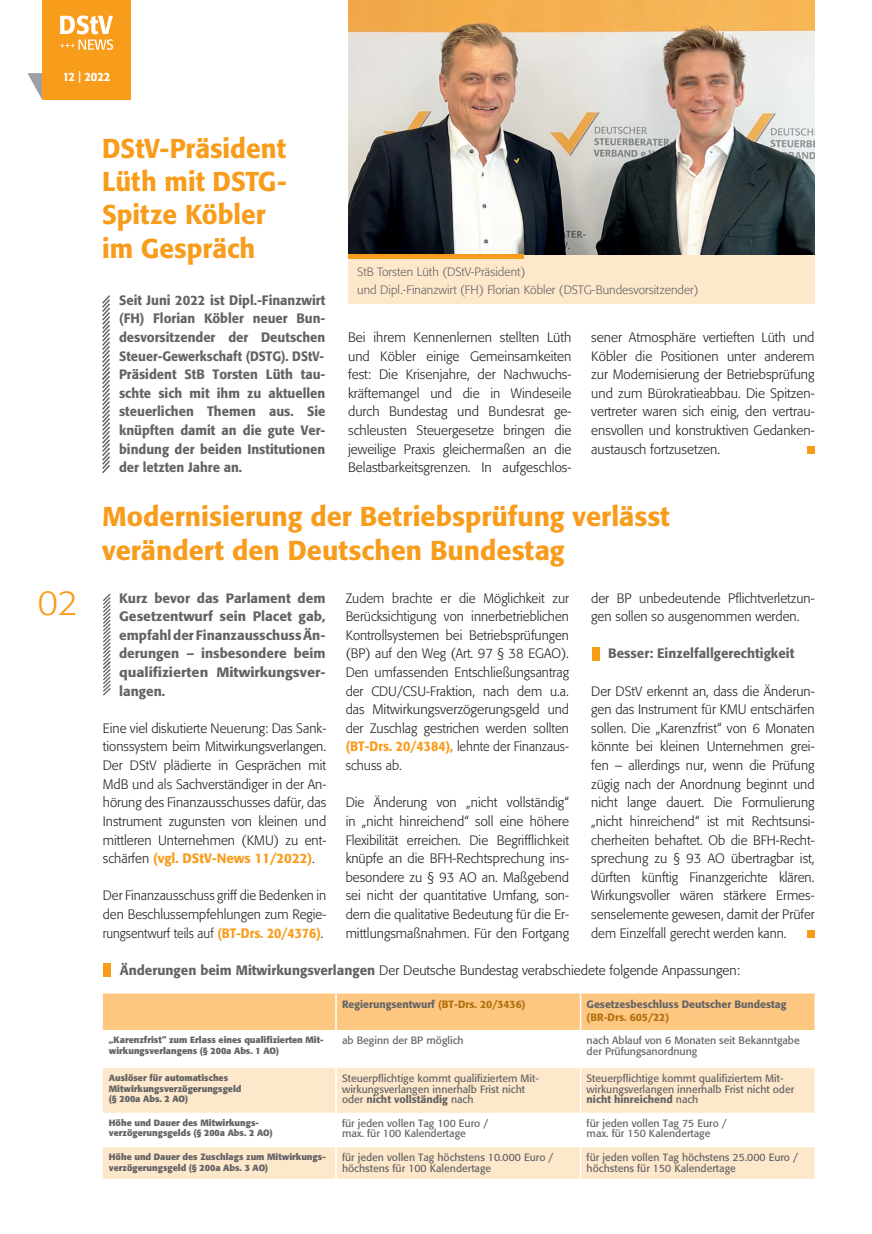
<style>
.page{position:relative;width:872px;height:1234px;background:#fff}
.page>*{position:absolute;margin:0;border:0;box-sizing:border-box;transform-origin:0 0}
.t1{font:300 34.5px "Formata BQ";color:#f89c1c}
.t2{font:500 27px/33px "Formata BQ";color:#f89c1c}
.t3{font:300 13.5px/18.6px "Formata BQ";color:#231f20;text-align:justify}
.t4{font:500 13.5px/18.6px "Formata BQ";color:#636366;text-align:justify;scale:.96 1}
.t5{font:500 13.5px/18.6px "Formata BQ";color:#636366;text-align:justify}
.t6{font:300 12px/18px "Formata BQ";color:#636366}
.t7{font:500 12px "Formata BQ";letter-spacing:-.02em;color:#fff;scale:.95 1}
.t8{font:10.5px/10.5px "Formata BQ";color:#636366}
.t9{font:500 10.5px "Formata BQ";color:#636366}
.t10{font:500 10.5px "Formata BQ";color:#b2700c}
.t11{font:700 9px/10.5px "Formata BQ";color:#636366}
.s1{font-weight:500;color:#f89c1c}
.s2{font-weight:500;color:#636366}
.s3{color:#b2700c}
.s4{font-weight:500}
</style>
<div class="page">
<svg style="left:27px;top:73px;width:15px;height:26px"></svg>
<div style="left:42px;top:0;width:89px;height:100px;background:#f89c1c"></div>
<svg style="left:60px;top:15px;width:53px;height:35px"></svg>
<div style="left:348px;top:249px;width:466px;height:55px;background:#fee8cb"></div>
<svg style="left:102px;top:295px;width:8px;height:179px"></svg>
<div style="left:103px;top:993px;width:711px;height:36px;background:#fdc681"></div>
<svg style="left:103px;top:1068px;width:711px;height:110px;fill:#fee8cb"></svg>
<hr style="left:335px;top:993px;width:2px;height:36px;background:#fff">
<hr style="left:335px;top:1067px;width:2px;height:45px;background:#fff">
<hr style="left:335px;top:1112px;width:2px;height:34px;background:#fff">
<hr style="left:335px;top:1146px;width:2px;height:32px;background:#fff">
<hr style="left:580px;top:993px;width:1px;height:36px;background:#fff">
<hr style="left:580px;top:1067px;width:1px;height:45px;background:#fff">
<hr style="left:580px;top:1112px;width:1px;height:34px;background:#fff">
<hr style="left:580px;top:1146px;width:1px;height:32px;background:#fff">
<img style="left:348px;top:0;width:466px;height:254px">
<div style="left:806px;top:446px;width:8px;height:7px;background:#f89c1c"></div>
<hr style="left:348px;top:254px;width:176px;height:4px;background:#f89c1c">
<div style="left:592px;top:647px;width:8px;height:14px;background:#f89c1c"></div>
<div style="left:103px;top:963px;width:7px;height:13px;background:#f89c1c"></div>
<div style="left:807px;top:929px;width:7px;height:8px;background:#f89c1c"></div>
<svg style="left:103px;top:593px;width:8px;height:103px"></svg>
<p class="t7" style="left:63px;top:69px;width:51px">12 | 2022</p>
<h2 class="t2" style="left:102px;top:132px;width:186px">DStV-Präsident<br>Lüth mit DSTG-<br>Spitze Köbler im Gespräch</h2>
<p class="t4" style="left:119px;top:290px;width:216px">Seit Juni 2022 ist Dipl.-Finanzwirt (FH) Florian Köbler neuer Bun&shy;desvorsitzender der Deutschen Steuer-Gewerkschaft (DSTG). DStV-Präsident StB Torsten Lüth tau&shy;schte sich mit ihm zu aktuellen steuerlichen Themen aus. Sie knüpften damit an die gute Ver&shy;bindung der beiden Institutionen der letzten Jahre an.</p>
<p class="t6" style="left:357px;top:263px;width:343px">StB Torsten Lüth (DStV-Präsident)<br>und Dipl.-Finanzwirt (FH) Florian Köbler (DSTG-Bundesvorsitzender)</p>
<p class="t3" style="left:348px;top:328px;width:225px">Bei ihrem Kennenlernen stellten Lüth und Köbler einige Gemeinsamkeiten fest: Die Krisenjahre, der Nachwuchs&shy;kräftemangel und die in Windeseile durch Bundestag und Bundesrat ge&shy;schleusten Steuergesetze bringen die jeweilige Praxis gleichermaßen an die Belastbarkeitsgrenzen. In aufgeschlos-</p>
<p class="t3" style="left:591px;top:328px;width:225px">sener Atmosphäre vertieften Lüth und Köbler die Positionen unter anderem zur Modernisierung der Betriebsprüfung und zum Bürokratieabbau. Die Spitzen&shy;vertreter waren sich einig, den vertrau&shy;ensvollen und konstruktiven Gedanken&shy;austausch fortzusetzen.</p>
<h1 class="t1" style="left:38px;top:582px;width:42px">02</h1>
<h2 class="t2" style="left:102px;top:500px;width:569px">Modernisierung der Betriebsprüfung verlässt verändert den Deutschen Bundestag</h2>
<p class="t5" style="left:119px;top:588px;width:208px">Kurz bevor das Parlament dem Gesetzentwurf sein Placet gab, empfahl der Finanzausschuss Än&shy;derungen – insbesondere beim qualifizierten Mitwirkungsver&shy;langen.</p>
<p class="t3" style="left:591px;top:588px;width:225px">der BP unbedeutende Pflichtverletzun&shy;gen sollen so ausgenommen werden.</p>
<p class="t3" style="left:346px;top:588px;width:225px">Zudem brachte er die Möglichkeit zur Berücksichtigung von innerbetrieblichen Kontrollsystemen bei Betriebsprüfungen (BP) auf den Weg (Art. 97 § 38 EGAO).<br>Den umfassenden Entschließungsantrag der CDU/CSU-Fraktion, nach dem u.a. das Mitwirkungsverzögerungsgeld und der Zuschlag gestrichen werden sollten <span class="s1">(BT-Drs. 20/4384),</span> lehnte der Finanzaus&shy;schuss ab.</p>
<p class="t3" style="left:346px;top:793px;width:225px">Die Änderung von „nicht vollständig“ in „nicht hinreichend“ soll eine höhere Flexibilität erreichen. Die Begrifflichkeit knüpfe an die BFH-Rechtsprechung ins&shy;besondere zu § 93 AO an. Maßgebend sei nicht der quantitative Umfang, son&shy;dern die qualitative Bedeutung für die Er&shy;mittlungsmaßnahmen. Für den Fortgang</p>
<p class="t5" style="left:608px;top:644px;width:188px">Besser: Einzelfallgerechtigkeit</p>
<p class="t3" style="left:591px;top:681px;width:225px">Der DStV erkennt an, dass die Änderun&shy;gen das Instrument für KMU entschärfen sollen. Die „Karenzfrist“ von 6 Monaten könnte bei kleinen Unternehmen grei&shy;fen – allerdings nur, wenn die Prüfung zügig nach der Anordnung beginnt und nicht lange dauert. Die Formulierung „nicht hinreichend“ ist mit Rechtsunsi&shy;cherheiten behaftet. Ob die BFH-Recht&shy;sprechung zu § 93 AO übertragbar ist, dürften künftig Finanzgerichte klären.<br>Wirkungsvoller wären stärkere Ermes&shy;senselemente gewesen, damit der Prüfer dem Einzelfall gerecht werden kann.</p>
<p class="t3" style="left:103px;top:718px;width:225px">Eine viel diskutierte Neuerung: Das Sank&shy;tionssystem beim Mitwirkungsverlangen.<br>Der DStV plädierte in Gesprächen mit MdB und als Sachverständiger in der An&shy;hörung des Finanzausschusses dafür, das Instrument zugunsten von kleinen und mittleren Unternehmen (KMU) zu ent&shy;schärfen <span class="s1">(vgl. DStV-News 11/2022)</span>.</p>
<p class="t3" style="left:103px;top:886px;width:225px">Der Finanzausschuss griff die Bedenken in den Beschlussempfehlungen zum Regie&shy;rungsentwurf teils auf <span class="s1">(BT-Drs. 20/4376)</span>.</p>
<p class="t3" style="left:120px;top:960px;width:621px"><span class="s2">Änderungen beim Mitwirkungsverlangen</span> Der Deutsche Bundestag verabschiedete folgende Anpassungen:</p>
<p class="t9" style="left:342px;top:997px;width:185px">Regierungsentwurf <span class="s3">(BT-Drs. 20/3436)</span></p>
<p class="t9" style="left:586px;top:997px;width:201px">Gesetzesbeschluss Deutscher Bundestag</p>
<p class="t10" style="left:586px;top:1010px;width:84px">(BR-Drs. 605/22)</p>
<p class="t11" style="left:109px;top:1034px;width:216px">„Karenzfrist“ zum Erlass eines qualifizierten Mit&shy;wirkungsverlangens (§ 200a Abs. 1 AO)</p>
<p class="t8" style="left:342px;top:1034px;width:123px">ab Beginn der BP möglich</p>
<p class="t8" style="left:586px;top:1034px;width:215px">nach Ablauf von 6 Monaten seit Bekanntgabe der Prüfungsanordnung</p>
<p class="t11" style="left:109px;top:1072px;width:134px">Auslöser für automatisches<br>Mitwirkungsverzögerungsgeld (§ 200a Abs. 2 AO)</p>
<p class="t8" style="left:342px;top:1072px;width:198px">Steuerpflichtige kommt qualifiziertem Mit&shy;wirkungsverlangen innerhalb Frist nicht oder <span class="s4">nicht vollständig</span> nach</p>
<p class="t8" style="left:586px;top:1072px;width:209px">Steuerpflichtige kommt qualifiziertem Mit&shy;wirkungsverlangen innerhalb Frist nicht oder <span class="s4">nicht hinreichend</span> nach</p>
<p class="t11" style="left:109px;top:1117px;width:165px">Höhe und Dauer des Mitwirkungs&shy;verzögerungsgelds (§ 200a Abs. 2 AO)</p>
<p class="t8" style="left:342px;top:1117px;width:148px">für jeden vollen Tag 100 Euro / max. für 100 Kalendertage</p>
<p class="t8" style="left:586px;top:1117px;width:141px">für jeden vollen Tag 75 Euro / max. für 150 Kalendertage</p>
<p class="t11" style="left:109px;top:1151px;width:218px">Höhe und Dauer des Zuschlags zum Mitwirkungs&shy;verzögerungsgeld (§ 200a Abs. 3 AO)</p>
<p class="t8" style="left:342px;top:1152px;width:213px">für jeden vollen Tag höchstens 10.000 Euro / höchstens für 100 Kalendertage</p>
<p class="t8" style="left:586px;top:1152px;width:213px">für jeden vollen Tag höchstens 25.000 Euro / höchstens für 150 Kalendertage</p>
</div>
